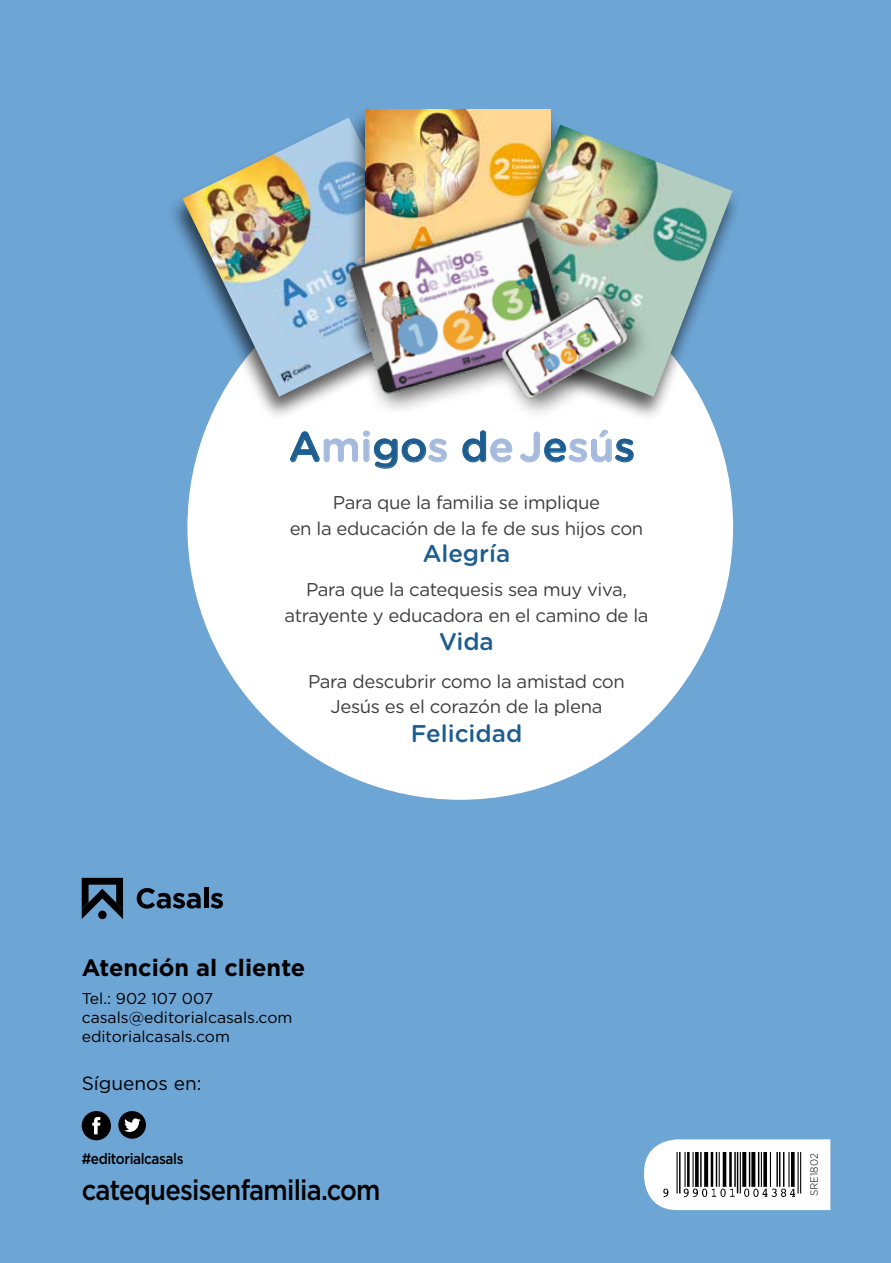
<style>
.page{position:relative;width:891px;height:1263px;background:#6da5d5}
.page>*{position:absolute;margin:0;border:0;box-sizing:border-box;transform-origin:0 0}
.t1{font:500 41.55px "Gotham Rounded";color:#a5badd}
.t2{font:500 28.5px "Gotham";letter-spacing:-.03em;color:#000;scale:.9 1}
.t3{font:500 24.15px "Gotham Rounded";color:#1d5d90}
.t4{font:700 23.55px "Gotham";color:#000}
.t5{font:19.05px "Gotham";color:#000}
.t6{font:18.6px/25.7px "Gotham Rounded";letter-spacing:-.02em;color:#3e3d40;text-align:center}
.t7{font:15.75px/18.9px "Gotham";color:#000}
.t8{font:500 15.15px "Gotham";letter-spacing:-.03em;color:#000;scale:.9 1}
.t9{font:300 10.5px "Gotham";color:#000;scale:.95 1}
.s1{color:#1d5d90}
</style>
<div class="page">
<div style="left:187px;top:254px;width:546px;height:546px;background:#fff;border-radius:50%"></div>
<svg style="left:82px;top:878px;width:41px;height:41px"></svg>
<svg style="left:137px;top:888px;width:64px;height:21px"></svg>
<hr style="left:204px;top:887px;width:4px;height:21px;background:#000">
<svg style="left:211px;top:893px;width:12px;height:15px"></svg>
<div style="left:82px;top:1111px;width:29px;height:29px;background:#000;border-radius:50%"></div>
<svg style="left:92px;top:1117px;width:8px;height:17px"></svg>
<div style="left:118px;top:1111px;width:28px;height:28px;background:#000;border-radius:50%"></div>
<svg style="left:124px;top:1118px;width:17px;height:14px"></svg>
<svg style="left:644px;top:1139px;width:186px;height:71px"></svg>
<img style="left:662px;top:1152px;width:147px;height:45px">
<svg style="left:290px;top:431px;width:157px;height:37px"></svg>
<svg style="left:462px;top:431px;width:50px;height:31px"></svg>
<svg style="left:520px;top:430px;width:113px;height:32px"></svg>
<div style="left:167px;top:117px;width:288px;height:305px;background:#000;opacity:.65"></div>
<img style="left:182px;top:117px;width:166px;height:280px">
<div style="left:348px;top:108px;width:213px;height:249px;background:#000;opacity:.65"></div>
<img style="left:366px;top:110px;width:184px;height:68px">
<div style="left:465px;top:124px;width:277px;height:298px;background:#000;opacity:.65"></div>
<img style="left:481px;top:125px;width:251px;height:272px">
<img style="left:324px;top:178px;width:324px;height:244px">
<h1 class="t1" style="left:289px;top:417px;width:348px"><span class="s1">A</span>mi<span class="s1">go</span>s <span class="s1">d</span>e J<span class="s1">e</span>sú<span class="s1">s</span></h1>
<p class="t6" style="left:290px;top:489px;width:355px">Para que la familia se implique<br>en la educación de la fe de sus hijos con</p>
<p class="t3" style="left:423px;top:536px;width:89px">Alegría</p>
<p class="t6" style="left:284px;top:576px;width:366px">Para que la catequesis sea muy viva, atrayente y educadora en el camino de la</p>
<p class="t3" style="left:439px;top:624px;width:56px">Vida</p>
<p class="t6" style="left:308px;top:667px;width:318px">Para descubrir como la amistad con<br>Jesús es el corazón de la plena</p>
<p class="t3" style="left:411px;top:716px;width:113px">Felicidad</p>
<p class="t4" style="left:82px;top:954px;width:225px">Atención al cliente</p>
<p class="t7" style="left:82px;top:989px;width:212px">Tel.: 902 107 007 casals@editorialcasals.com editorialcasals.com</p>
<p class="t5" style="left:82px;top:1073px;width:121px">Síguenos en:</p>
<p class="t8" style="left:82px;top:1150px;width:115px">#editorialcasals</p>
<p class="t9" style="left:808px;top:1196px;width:47px;rotate:-90deg">SRE1802</p>
<h2 class="t2" style="left:82px;top:1173px;width:334px">catequesisenfamilia.com</h2>
</div>
